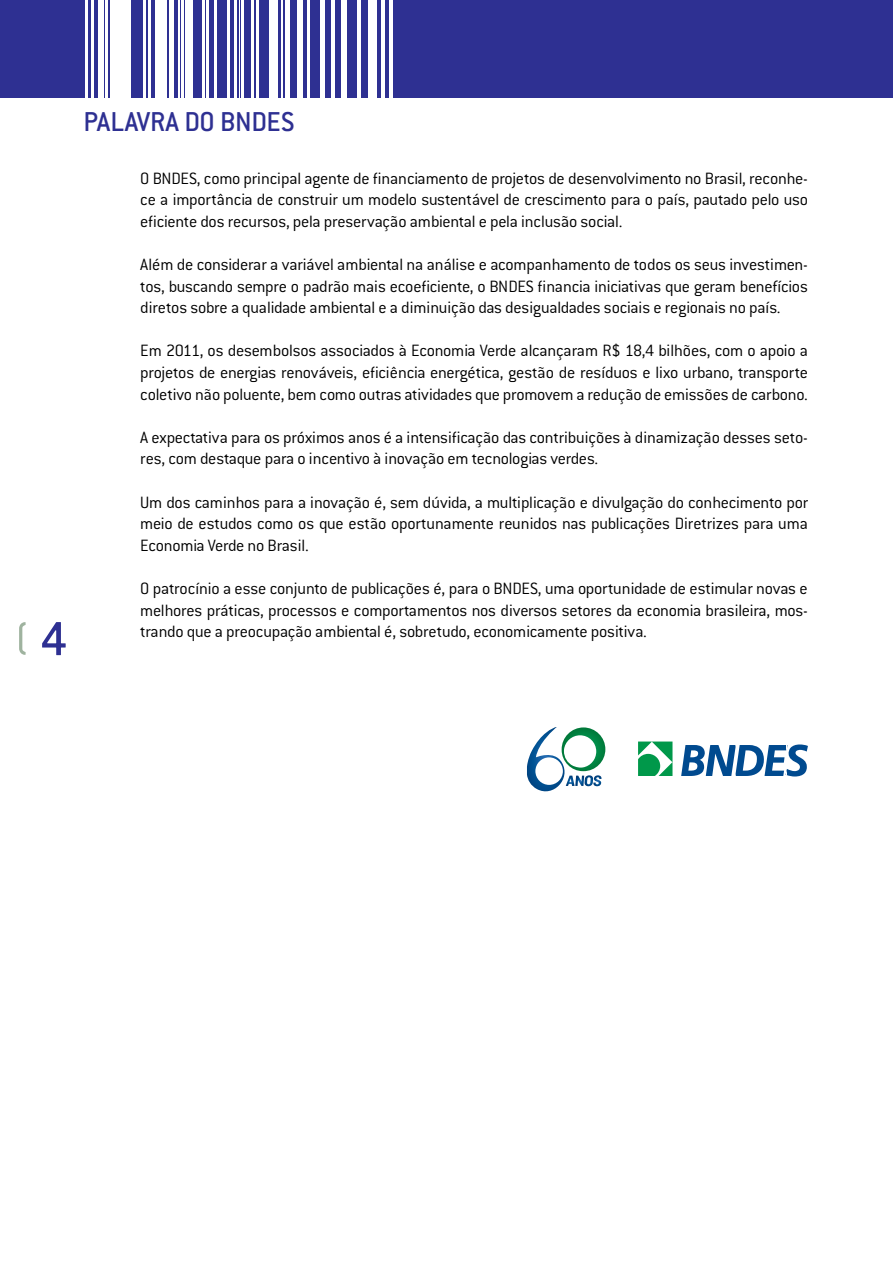
<style>
.page{position:relative;width:893px;height:1263px;background:#fff}
.page>*{position:absolute;margin:0;border:0;box-sizing:border-box;transform-origin:0 0}
.t1{font:500 52.5px "Conduit ITC";color:#2e3092}
.t2{font:500 30px "Conduit ITC";color:#2e3092}
.t3{font:300 18px/21.6px "Conduit ITC";letter-spacing:-.01em;color:#000;text-align:justify}
</style>
<div class="page">
<svg style="left:19px;top:622px;width:7px;height:33px"></svg>
<div style="left:0;top:0;width:893px;height:97px;background:#2e3092"></div>
<div style="left:110px;top:0;width:11px;height:108px;background:#fff"></div>
<div style="left:156px;top:0;width:11px;height:108px;background:#fff"></div>
<div style="left:186px;top:0;width:7px;height:108px;background:#fff"></div>
<div style="left:122px;top:0;width:6px;height:108px;background:#fff"></div>
<hr style="left:129px;top:0;width:2px;height:108px;background:#fff">
<hr style="left:143px;top:0;width:3px;height:108px;background:#fff">
<hr style="left:149px;top:0;width:2px;height:108px;background:#fff">
<hr style="left:169px;top:0;width:4px;height:108px;background:#fff">
<hr style="left:178px;top:0;width:1px;height:108px;background:#fff">
<hr style="left:181px;top:0;width:3px;height:108px;background:#fff">
<hr style="left:202px;top:0;width:2px;height:108px;background:#fff">
<hr style="left:206px;top:0;width:2px;height:108px;background:#fff">
<hr style="left:214px;top:0;width:3px;height:108px;background:#fff">
<hr style="left:227px;top:0;width:2px;height:108px;background:#fff">
<hr style="left:234px;top:0;width:2px;height:108px;background:#fff">
<hr style="left:241px;top:0;width:3px;height:108px;background:#fff">
<hr style="left:251px;top:0;width:3px;height:108px;background:#fff">
<hr style="left:256px;top:0;width:3px;height:108px;background:#fff">
<hr style="left:239px;top:0;width:1px;height:108px;background:#fff">
<hr style="left:368px;top:0;width:1px;height:108px;background:#fff">
<div style="left:269px;top:0;width:9px;height:108px;background:#fff"></div>
<div style="left:285px;top:0;width:5px;height:108px;background:#fff"></div>
<div style="left:297px;top:0;width:5px;height:108px;background:#fff"></div>
<hr style="left:307px;top:0;width:2px;height:108px;background:#fff">
<hr style="left:321px;top:0;width:4px;height:108px;background:#fff">
<hr style="left:331px;top:0;width:3px;height:108px;background:#fff">
<div style="left:341px;top:0;width:5px;height:108px;background:#fff"></div>
<hr style="left:357px;top:0;width:3px;height:108px;background:#fff">
<hr style="left:370px;top:0;width:4px;height:108px;background:#fff">
<hr style="left:381px;top:0;width:4px;height:108px;background:#fff">
<hr style="left:389px;top:0;width:4px;height:108px;background:#fff">
<hr style="left:373px;top:0;width:4px;height:108px;background:#fff">
<hr style="left:105px;top:0;width:2px;height:108px;background:#fff">
<hr style="left:98px;top:0;width:2px;height:108px;background:#fff">
<hr style="left:92px;top:0;width:2px;height:108px;background:#fff">
<hr style="left:85px;top:0;width:2px;height:108px;background:#fff">
<hr style="left:101px;top:0;width:2px;height:108px;background:#fff">
<hr style="left:281px;top:0;width:2px;height:108px;background:#fff">
<svg style="left:527px;top:727px;width:78px;height:65px"></svg>
<svg style="left:638px;top:741px;width:34px;height:35px"></svg>
<svg style="left:681px;top:744px;width:127px;height:32px"></svg>
<h1 class="t1" style="left:40px;top:609px;width:28px">4</h1>
<h2 class="t2" style="left:84px;top:105px;width:212px">PALAVRA DO BNDES</h2>
<p class="t3" style="left:140px;top:167px;width:669px">O BNDES, como principal agente de financiamento de projetos de desenvolvimento no Brasil, reconhe&shy;ce a importância de construir um modelo sustentável de crescimento para o país, pautado pelo uso eficiente dos recursos, pela preservação ambiental e pela inclusão social.</p>
<p class="t3" style="left:140px;top:254px;width:669px">Além de considerar a variável ambiental na análise e acompanhamento de todos os seus investimen&shy;tos, buscando sempre o padrão mais ecoeficiente, o BNDES financia iniciativas que geram benefícios diretos sobre a qualidade ambiental e a diminuição das desigualdades sociais e regionais no país.</p>
<p class="t3" style="left:140px;top:340px;width:669px">Em 2011, os desembolsos associados à Economia Verde alcançaram R$ 18,4 bilhões, com o apoio a projetos de energias renováveis, eficiência energética, gestão de resíduos e lixo urbano, transporte coletivo não poluente, bem como outras atividades que promovem a redução de emissões de carbono.</p>
<p class="t3" style="left:140px;top:426px;width:669px">A expectativa para os próximos anos é a intensificação das contribuições à dinamização desses seto&shy;res, com destaque para o incentivo à inovação em tecnologias verdes.</p>
<p class="t3" style="left:140px;top:491px;width:669px">Um dos caminhos para a inovação é, sem dúvida, a multiplicação e divulgação do conhecimento por meio de estudos como os que estão oportunamente reunidos nas publicações Diretrizes para uma Economia Verde no Brasil.</p>
<p class="t3" style="left:140px;top:578px;width:669px">O patrocínio a esse conjunto de publicações é, para o BNDES, uma oportunidade de estimular novas e melhores práticas, processos e comportamentos nos diversos setores da economia brasileira, mos&shy;trando que a preocupação ambiental é, sobretudo, economicamente positiva.</p>
</div>
